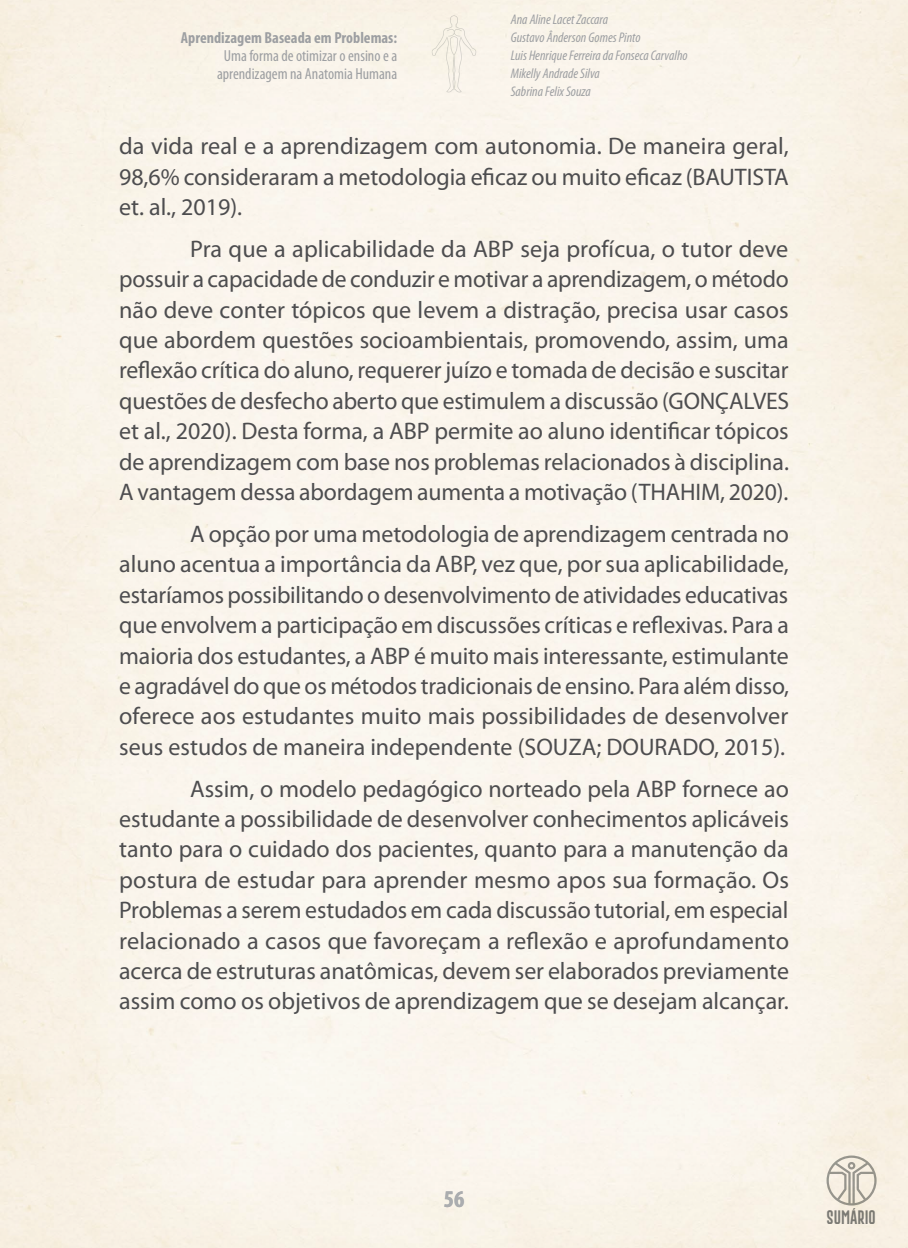
<style>
.page{position:relative;width:908px;height:1248px;background:#fff}
.page>*{position:absolute;margin:0;border:0;box-sizing:border-box;transform-origin:0 0}
.t1{font:24px/30.4px "Myriad Pro";color:#4d4d4f;text-align:justify}
.t2{font:700 condensed 24px "Myriad Pro";color:#abadaf}
.t3{font:condensed 16px/18px "Myriad Pro";color:#9d9fa2;text-align:center}
.t4{font:700 condensed 16px "Myriad Pro";color:#9d9fa2}
.t5{font:14.2px "Gobold Extra 2";color:#7f8283}
.t6{font:italic condensed 14px/18px "Myriad Pro";color:#9d9fa2}
</style>
<div class="page">
<svg style="left:826px;top:1155px;width:50px;height:50px;background:#d9d3c7"></svg>
<svg style="left:431px;top:15px;width:45px;height:78px;background:#f5f0e5"></svg>
<p class="t4" style="left:181px;top:27px;width:218px">Aprendizagem Baseada em Problemas:</p>
<p class="t3" style="left:217px;top:46px;width:182px">Uma forma de otimizar o ensino e a aprendizagem na Anatomia Humana</p>
<p class="t6" style="left:510px;top:10px;width:178px">Ana Aline Lacet Zaccara<br>Gustavo Ânderson Gomes Pinto<br>Luis Henrique Ferreira da Fonseca Carvalho<br>Mikelly Andrade Silva<br>Sabrina Felix Souza</p>
<p class="t1" style="left:119px;top:130px;width:671px">da vida real e a aprendizagem com autonomia. De maneira geral, 98,6% consideraram a metodologia eficaz ou muito eficaz (BAUTISTA et. al., 2019).</p>
<p class="t1" style="left:119px;top:233px;width:671px;text-indent:71px">Pra que a aplicabilidade da ABP seja profícua, o tutor deve possuir a capacidade de conduzir e motivar a aprendizagem, o método não deve conter tópicos que levem a distração, precisa usar casos que abordem questões socioambientais, promovendo, assim, uma reflexão crítica do aluno, requerer juízo e tomada de decisão e suscitar questões de desfecho aberto que estimulem a discussão (GONÇALVES et al., 2020). Desta forma, a ABP permite ao aluno identificar tópicos de aprendizagem com base nos problemas relacionados à disciplina.<br>A vantagem dessa abordagem aumenta a motivação (THAHIM, 2020).</p>
<p class="t1" style="left:119px;top:518px;width:671px;text-indent:71px">A opção por uma metodologia de aprendizagem centrada no aluno acentua a importância da ABP, vez que, por sua aplicabilidade, estaríamos possibilitando o desenvolvimento de atividades educativas que envolvem a participação em discussões críticas e reflexivas. Para a maioria dos estudantes, a ABP é muito mais interessante, estimulante e agradável do que os métodos tradicionais de ensino. Para além disso, oferece aos estudantes muito mais possibilidades de desenvolver seus estudos de maneira independente (SOUZA; DOURADO, 2015).</p>
<p class="t1" style="left:119px;top:772px;width:671px;text-indent:71px">Assim, o modelo pedagógico norteado pela ABP fornece ao estudante a possibilidade de desenvolver conhecimentos aplicáveis tanto para o cuidado dos pacientes, quanto para a manutenção da postura de estudar para aprender mesmo apos sua formação. Os Problemas a serem estudados em cada discussão tutorial, em especial relacionado a casos que favoreçam a reflexão e aprofundamento acerca de estruturas anatômicas, devem ser elaborados previamente assim como os objetivos de aprendizagem que se desejam alcançar.</p>
<p class="t2" style="left:443px;top:1183px;width:22px">56</p>
<p class="t5" style="left:826px;top:1207px;width:51px">SUMÁRIO</p>
</div>
